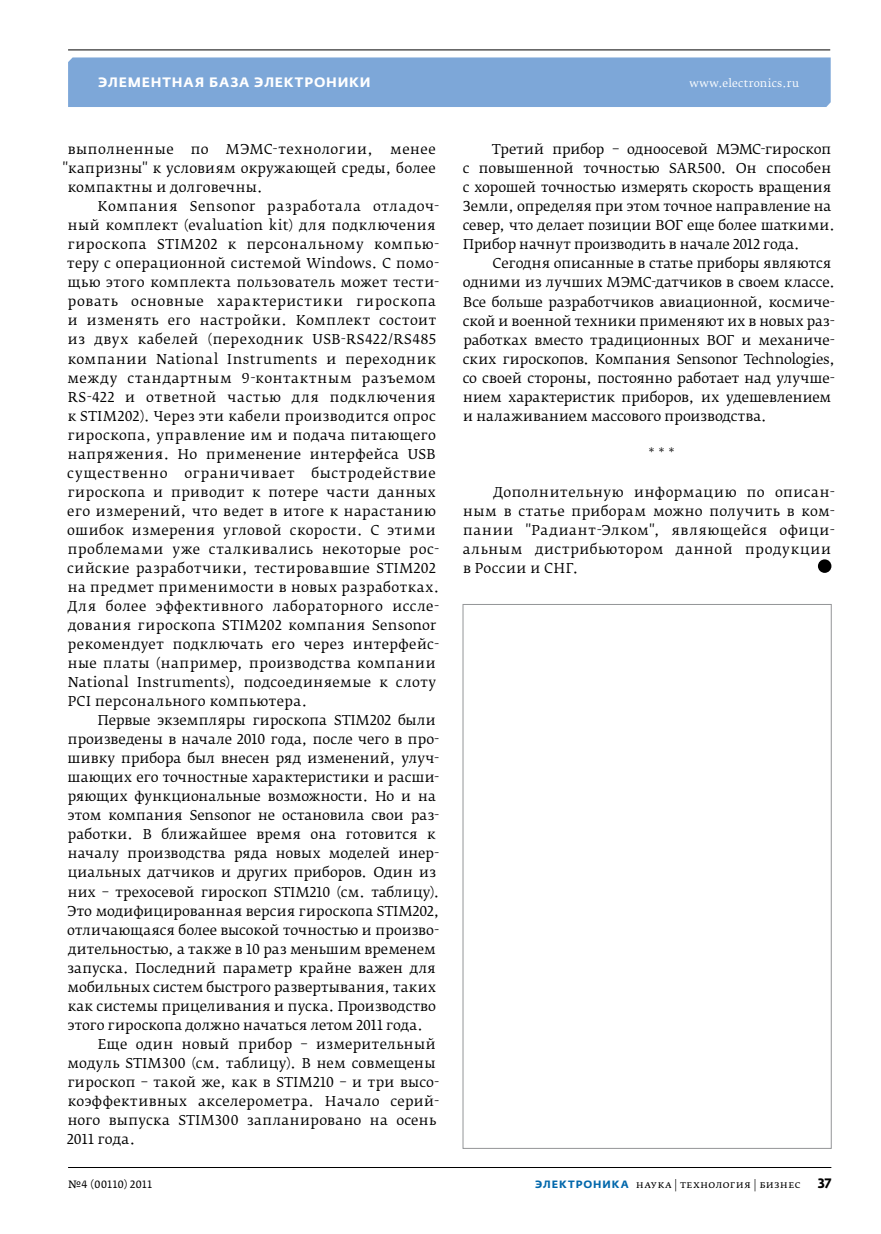
<style>
.page{position:relative;width:881px;height:1234px;background:#fff}
.page>*{position:absolute;margin:0;border:0;box-sizing:border-box;transform-origin:0 0}
.t1{font:13.5px "Fedra Serif B Pro";letter-spacing:.015em;color:#000}
.t2{font:13.5px/19px "Fedra Serif B Pro";letter-spacing:-.005em;color:#000}
.t3{font:13.5px/19px "Fedra Serif B Pro";letter-spacing:.035em;color:#000}
.t4{font:13.5px "Fedra Serif B Pro";letter-spacing:.04em;color:#000}
.t5{font:13.5px "Fedra Serif B Pro";letter-spacing:.05em;color:#000}
.t6{font:13.5px "Fedra Serif B Pro";letter-spacing:-.01em;color:#000}
.t7{font:13.5px "Fedra Serif B Pro";letter-spacing:.06em;color:#000}
.t8{font:13.5px "Fedra Serif B Pro";letter-spacing:.045em;color:#000}
.t9{font:700 13.5px "Fedra Sans Alt Pro";letter-spacing:.06em;color:#fff}
.t10{font:700 13.5px "Fedra Sans Pro";color:#000}
.t11{font:10.5px "Fedra Serif B Pro";letter-spacing:.035em;color:#000}
.t12{font:10.5px "Fedra Serif B Pro";letter-spacing:.03em;color:#fff}
.t13{font:10.5px "Fedra Serif A Pro";letter-spacing:.02em;color:#000}
.s1{font-family:"Fedra Sans Alt Pro";font-weight:700;color:#0067ab}
</style>
<div class="page">
<div style="left:68px;top:57px;width:762px;height:50px;background:#7da7d8"></div>
<hr style="left:68px;top:50px;width:761px;height:1px;background:#000">
<hr style="left:68px;top:1166px;width:763px;height:1px;background:#000">
<div style="left:817px;top:559px;width:14px;height:13px;background:#000;border-radius:50%"></div>
<p class="t9" style="left:98px;top:74px;width:274px">ЭЛЕМЕНТНАЯ БАЗА ЭЛЕКТРОНИКИ</p>
<p class="t12" style="left:689px;top:77px;width:111px">www.electronics.ru</p>
<p class="t1" style="left:68px;top:141px;width:107px">выполненные</p>
<p class="t1" style="left:191px;top:141px;width:19px">по</p>
<p class="t1" style="left:226px;top:141px;width:149px">МЭМС-технологии,</p>
<p class="t1" style="left:390px;top:141px;width:47px">менее</p>
<p class="t1" style="left:62px;top:160px;width:374px">"капризны" к условиям окружающей среды, более</p>
<p class="t1" style="left:68px;top:179px;width:196px">компактны и долговечны.</p>
<p class="t8" style="left:98px;top:198px;width:343px">Компания Sensonor разработала отладоч-</p>
<p class="t1" style="left:68px;top:217px;width:369px">ный комплект (evaluation kit) для подключения</p>
<p class="t4" style="left:68px;top:236px;width:373px">гироскопа STIM202 к персональному компью-</p>
<p class="t1" style="left:67px;top:255px;width:373px">теру с операционной системой Windows. С помо-</p>
<p class="t1" style="left:68px;top:274px;width:373px">щью этого комплекта пользователь может тести-</p>
<p class="t5" style="left:68px;top:293px;width:369px">ровать основные характеристики гироскопа</p>
<p class="t3" style="left:68px;top:311px;width:370px">и изменять его настройки. Комплект состоит</p>
<p class="t5" style="left:68px;top:331px;width:370px">из двух кабелей (переходник USB-RS422/RS485</p>
<p class="t4" style="left:68px;top:350px;width:369px">компании National Instruments и переходник</p>
<p class="t5" style="left:67px;top:369px;width:370px">между стандартным 9-контактным разъемом</p>
<p class="t5" style="left:68px;top:388px;width:369px">RS-422 и ответной частью для подключения</p>
<p class="t4" style="left:68px;top:407px;width:369px">к STIM202). Через эти кабели производится опрос</p>
<p class="t1" style="left:68px;top:426px;width:370px">гироскопа, управление им и подача питающего</p>
<p class="t1" style="left:68px;top:445px;width:369px">напряжения. Но применение интерфейса USB</p>
<p class="t7" style="left:67px;top:464px;width:370px">существенно ограничивает быстродействие</p>
<p class="t3" style="left:68px;top:482px;width:369px">гироскопа и приводит к потере части данных</p>
<p class="t1" style="left:67px;top:502px;width:370px">его измерений, что ведет в итоге к нарастанию</p>
<p class="t3" style="left:67px;top:520px;width:370px">ошибок измерения угловой скорости. С этими</p>
<p class="t3" style="left:68px;top:539px;width:373px">проблемами уже сталкивались некоторые рос-</p>
<p class="t3" style="left:67px;top:558px;width:370px">сийские разработчики, тестировавшие STIM202</p>
<p class="t3" style="left:68px;top:577px;width:373px">на предмет применимости в новых разработках.</p>
<p class="t4" style="left:68px;top:597px;width:373px">Для более эффективного лабораторного иссле-</p>
<p class="t1" style="left:68px;top:616px;width:369px">дования гироскопа STIM202 компания Sensonor</p>
<p class="t1" style="left:68px;top:635px;width:373px">рекомендует подключать его через интерфейс-</p>
<p class="t1" style="left:68px;top:654px;width:369px">ные платы (например, производства компании</p>
<p class="t3" style="left:68px;top:672px;width:370px">National Instruments), подсоединяемые к слоту</p>
<p class="t1" style="left:68px;top:692px;width:241px">PCI персонального компьютера.</p>
<p class="t1" style="left:98px;top:712px;width:339px">Первые экземпляры гироскопа STIM202 были</p>
<p class="t2" style="left:68px;top:729px;width:373px">произведены в начале 2010 года, после чего в про-</p>
<p class="t6" style="left:68px;top:750px;width:373px">шивку прибора был внесен ряд изменений, улуч-</p>
<p class="t1" style="left:68px;top:769px;width:373px">шающих его точностные характеристики и расши-</p>
<p class="t2" style="left:68px;top:787px;width:369px">ряющих функциональные возможности. Но и на</p>
<p class="t2" style="left:68px;top:806px;width:373px">этом компания Sensonor не остановила свои раз-</p>
<p class="t1" style="left:68px;top:826px;width:369px">работки. В ближайшее время она готовится к</p>
<p class="t1" style="left:68px;top:845px;width:373px">началу производства ряда новых моделей инер-</p>
<p class="t1" style="left:68px;top:864px;width:369px">циальных датчиков и других приборов. Один из</p>
<p class="t1" style="left:68px;top:883px;width:373px">них – трехосевой гироскоп STIM210 (см. таблицу).</p>
<p class="t1" style="left:67px;top:902px;width:373px">Это модифицированная версия гироскопа STIM202,</p>
<p class="t2" style="left:67px;top:920px;width:373px">отличающаяся более высокой точностью и произво-</p>
<p class="t1" style="left:68px;top:940px;width:369px">дительностью, а также в 10 раз меньшим временем</p>
<p class="t1" style="left:67px;top:959px;width:370px">запуска. Последний параметр крайне важен для</p>
<p class="t1" style="left:67px;top:978px;width:370px">мобильных систем быстрого развертывания, таких</p>
<p class="t1" style="left:68px;top:997px;width:370px">как системы прицеливания и пуска. Производство</p>
<p class="t1" style="left:68px;top:1016px;width:356px">этого гироскопа должно начаться летом 2011 года.</p>
<p class="t1" style="left:98px;top:1035px;width:339px">Еще один новый прибор – измерительный</p>
<p class="t1" style="left:67px;top:1054px;width:369px">модуль STIM300 (см. таблицу). В нем совмещены</p>
<p class="t1" style="left:68px;top:1073px;width:373px">гироскоп – такой же, как в STIM210 – и три высо-</p>
<p class="t1" style="left:68px;top:1092px;width:373px">коэффективных акселерометра. Начало серий-</p>
<p class="t1" style="left:68px;top:1111px;width:370px">ного выпуска STIM300 запланировано на осень</p>
<p class="t1" style="left:67px;top:1130px;width:70px">2011 года.</p>
<p class="t2" style="left:462px;top:140px;width:373px;text-indent:29px">Третий прибор – одноосевой МЭМС-гироскоп с повышенной точностью SAR500. Он способен с хорошей точностью измерять скорость вращения Земли, определяя при этом точное направление на север, что делает позиции ВОГ еще более шаткими.<br>Прибор начнут производить в начале 2012 года.</p>
<p class="t2" style="left:462px;top:254px;width:373px;text-indent:30px">Сегодня описанные в статье приборы являются одними из лучших МЭМС-датчиков в своем классе.<br>Все больше разработчиков авиационной, космиче&shy;ской и военной техники применяют их в новых раз&shy;работках вместо традиционных ВОГ и механиче&shy;ских гироскопов. Компания Sensonor Technologies, со своей стороны, постоянно работает над улучше&shy;нием характеристик приборов, их удешевлением и налаживанием массового производства.</p>
<p class="t1" style="left:648px;top:445px;width:28px">* * *</p>
<p class="t3" style="left:462px;top:482px;width:373px;text-indent:30px">Дополнительную информацию по описан&shy;ным в статье приборам можно получить в ком&shy;пании "Радиант-Элком", являющейся офици&shy;альным дистрибьютором данной продукции в России и СНГ.</p>
<p class="t13" style="left:68px;top:1177px;width:85px">№4 (00110) 2011</p>
<p class="t11" style="left:535px;top:1177px;width:267px"><span class="s1">ЭЛЕКТРОНИКА</span> наука | технология | бизнес</p>
<p class="t10" style="left:817px;top:1174px;width:15px">37</p>
</div>
